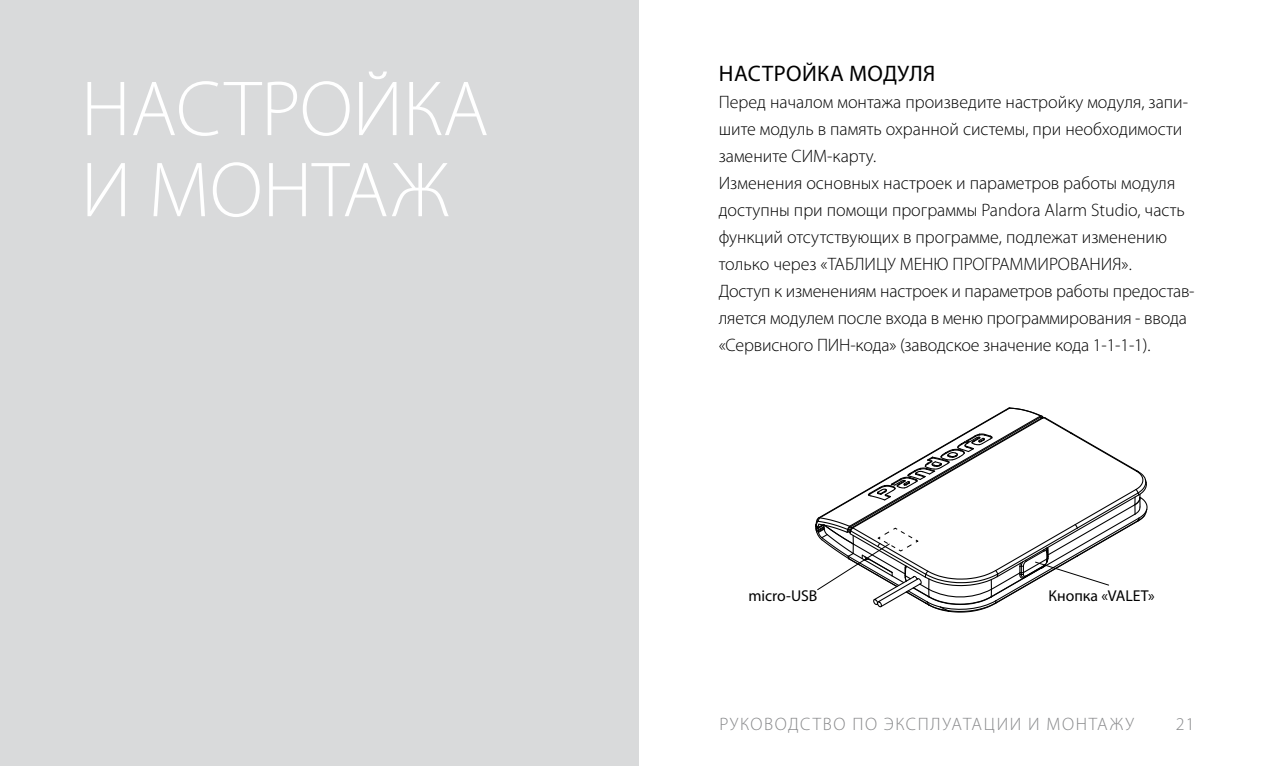
<style>
.page{position:relative;width:1276px;height:766px;background:#fff}
.page>*{position:absolute;margin:0;border:0;box-sizing:border-box;transform-origin:0 0}
.t1{font:300 78.75px/81px "Myriad Pro";color:#fff}
.t2{font:22.5px "Myriad Pro";letter-spacing:.02em;color:#000}
.t3{font:300 18px/27px "Myriad Pro";color:#000}
.t4{font:300 18px "Myriad Pro";letter-spacing:.09em;color:#87888a}
.t5{font:15.75px "Myriad Pro";color:#000}
</style>
<div class="page">
<div style="left:0;top:0;width:638px;height:765px;background:#d9dadb"></div>
<svg style="left:815px;top:407px;width:333px;height:206px"></svg>
<h1 class="t1" style="left:81px;top:68px;width:409px">НАСТРОЙКА<br>И МОНТАЖ</h1>
<p class="t2" style="left:719px;top:60px;width:218px">НАСТРОЙКА МОДУЛЯ</p>
<p class="t3" style="left:718px;top:88px;width:477px">Перед началом монтажа произведите настройку модуля, запи&shy;шите модуль в память охранной системы, при необходимости замените СИМ-карту.<br>Изменения основных настроек и параметров работы модуля доступны при помощи программы Pandora Alarm Studio, часть функций отсутствующих в программе, подлежат изменению только через «ТАБЛИЦУ МЕНЮ ПРОГРАММИРОВАНИЯ».<br>Доступ к изменениям настроек и параметров работы предостав&shy;ляется модулем после входа в меню программирования - ввода «Сервисного ПИН-кода» (заводское значение кода 1-1-1-1).</p>
<p class="t5" style="left:748px;top:585px;width:71px">micro-USB</p>
<p class="t5" style="left:1048px;top:585px;width:108px">Кнопка «VALET»</p>
<p class="t4" style="left:719px;top:712px;width:416px">РУКОВОДСТВО ПО ЭКСПЛУАТАЦИИ И МОНТАЖУ</p>
<p class="t4" style="left:1175px;top:712px;width:20px">21</p>
</div>
